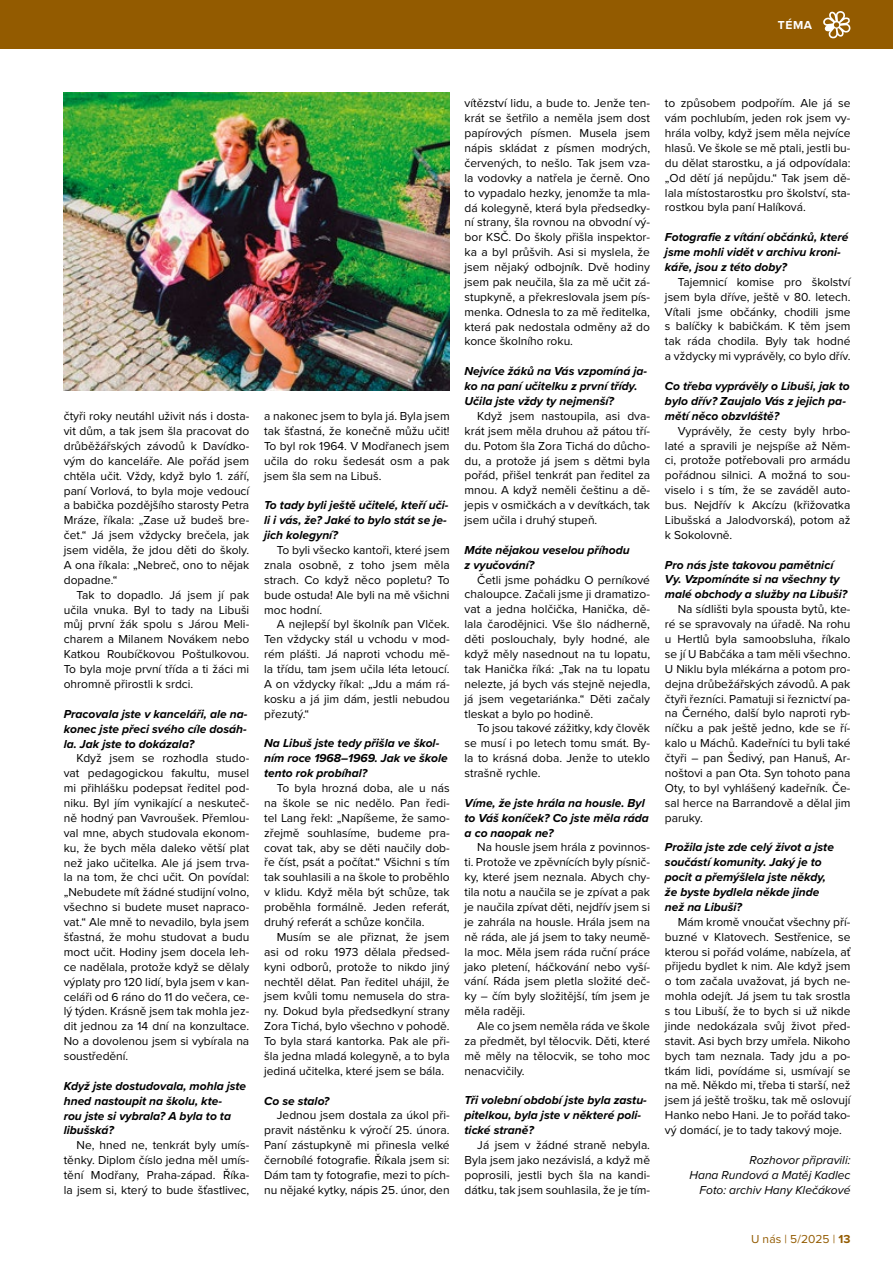
<style>
.page{position:relative;width:893px;height:1263px;background:#fff}
.page>*{position:absolute;margin:0;border:0;box-sizing:border-box;transform-origin:0 0}
.t1{font:12px/14.9px "Proxima Nova";color:#000;text-align:justify}
.t2{font:italic 700 12px/14.9px "Proxima Nova";color:#000}
.t3{font:italic 12px/14.9px "Proxima Nova";color:#000;text-align:right}
.t4{font:12px "Proxima Nova";color:#935b00}
.t5{font:700 12px "Proxima Nova";color:#fff}
.s1{font-weight:700}
</style>
<div class="page">
<div style="left:0;top:0;width:893px;height:48px;background:#935b00"></div>
<svg style="left:823px;top:11px;width:28px;height:27px"></svg>
<img style="left:64px;top:93px;width:386px;height:297px">
<p class="t5" style="left:778px;top:16px;width:36px">TÉMA</p>
<p class="t1" style="left:64px;top:408px;width:187px">čtyři roky neutáhl uživit nás i dosta&shy;vit dům, a tak jsem šla pracovat do drůběžářských závodů k Davídko&shy;vým do kanceláře. Ale pořád jsem chtěla učit. Vždy, když bylo 1. září, paní Vorlová, to byla moje vedoucí a babička pozdějšího starosty Petra Mráze, říkala: „Zase už budeš bre&shy;čet.“ Já jsem vždycky brečela, jak jsem viděla, že jdou děti do školy.<br>A ona říkala: „Nebreč, ono to nějak dopadne.“</p>
<p class="t1" style="left:64px;top:587px;width:187px;text-indent:13px">Tak to dopadlo. Já jsem jí pak učila vnuka. Byl to tady na Libuši můj první žák spolu s Járou Meli&shy;charem a Milanem Novákem nebo Katkou Roubíčkovou Poštulkovou.<br>To byla moje první třída a ti žáci mi ohromně přirostli k srdci.</p>
<p class="t2" style="left:64px;top:706px;width:185px;text-align:justify">Pracovala jste v kanceláři, ale na&shy;konec jste přeci svého cíle dosáh&shy;la. Jak jste to dokázala?</p>
<p class="t1" style="left:64px;top:750px;width:187px;text-indent:13px">Když jsem se rozhodla studo&shy;vat pedagogickou fakultu, musel mi přihlášku podepsat ředitel pod&shy;niku. Byl jím vynikající a neskuteč&shy;ně hodný pan Vavroušek. Přemlou&shy;val mne, abych studovala ekonom&shy;ku, že bych měla daleko větší plat než jako učitelka. Ale já jsem trva&shy;la na tom, že chci učit. On povídal: „Nebudete mít žádné studijní volno, všechno si budete muset napraco&shy;vat.“ Ale mně to nevadilo, byla jsem šťastná, že mohu studovat a budu moct učit. Hodiny jsem docela leh&shy;ce nadělala, protože když se dělaly výplaty pro 120 lidí, byla jsem v kan&shy;celáři od 6 ráno do 11 do večera, ce&shy;lý týden. Krásně jsem tak mohla jez&shy;dit jednou za 14 dní na konzultace.<br>No a dovolenou jsem si vybírala na soustředění.</p>
<p class="t2" style="left:64px;top:1078px;width:184px">Když jste dostudovala, mohla jste hned nastoupit na školu, kte-<br>rou jste si vybrala? A byla to ta libušská?</p>
<p class="t1" style="left:64px;top:1137px;width:187px;text-indent:13px">Ne, hned ne, tenkrát byly umís&shy;těnky. Diplom číslo jedna měl umís&shy;tění Modřany, Praha-západ. Říka&shy;la jsem si, který to bude šťastlivec,</p>
<p class="t1" style="left:264px;top:408px;width:187px">a nakonec jsem to byla já. Byla jsem tak šťastná, že konečně můžu učit!<br>To byl rok 1964. V Modřanech jsem učila do roku šedesát osm a pak jsem šla sem na Libuš.</p>
<p class="t2" style="left:264px;top:498px;width:186px">To tady byli ještě učitelé, kteří uči&shy;li i vás, že? Jaké to bylo stát se je&shy;jich kolegyní?</p>
<p class="t1" style="left:264px;top:542px;width:187px;text-indent:13px">To byli všecko kantoři, které jsem znala osobně, z toho jsem měla strach. Co když něco popletu? To bude ostuda! Ale byli na mě všichni moc hodní.</p>
<p class="t1" style="left:264px;top:616px;width:187px;text-indent:13px">A nejlepší byl školník pan Vlček.<br>Ten vždycky stál u vchodu v mod&shy;rém plášti. Já naproti vchodu mě&shy;la třídu, tam jsem učila léta letoucí.<br>A on vždycky říkal: „Jdu a mám rá&shy;kosku a já jim dám, jestli nebudou přezutý.“</p>
<p class="t2" style="left:264px;top:736px;width:185px">Na Libuš jste tedy přišla ve škol&shy;ním roce 1968–1969. Jak ve škole tento rok probíhal?</p>
<p class="t1" style="left:264px;top:780px;width:187px;text-indent:13px">To byla hrozná doba, ale u nás na škole se nic nedělo. Pan ředi&shy;tel Lang řekl: „Napíšeme, že samo&shy;zřejmě souhlasíme, budeme pra&shy;covat tak, aby se děti naučily dob&shy;ře číst, psát a počítat.“ Všichni s tím tak souhlasili a na škole to proběhlo v klidu. Když měla být schůze, tak proběhla formálně. Jeden referát, druhý referát a schůze končila.</p>
<p class="t1" style="left:264px;top:929px;width:187px;text-indent:13px">Musím se ale přiznat, že jsem asi od roku 1973 dělala předsed&shy;kyni odborů, protože to nikdo jiný nechtěl dělat. Pan ředitel uhájil, že jsem kvůli tomu nemusela do stra&shy;ny. Dokud byla předsedkyní strany Zora Tichá, bylo všechno v pohodě.<br>To byla stará kantorka. Pak ale při&shy;šla jedna mladá kolegyně, a to byla jediná učitelka, které jsem se bála.</p>
<p class="t2" style="left:264px;top:1093px;width:67px">Co se stalo?</p>
<p class="t1" style="left:264px;top:1107px;width:187px;text-indent:13px">Jednou jsem dostala za úkol při&shy;pravit nástěnku k výročí 25. února.<br>Paní zástupkyně mi přinesla velké černobílé fotografie. Říkala jsem si:<br>Dám tam ty fotografie, mezi to pích&shy;nu nějaké kytky, nápis 25. únor, den</p>
<p class="t1" style="left:465px;top:95px;width:187px">vítězství lidu, a bude to. Jenže ten&shy;krát se šetřilo a neměla jsem dost papírových písmen. Musela jsem nápis skládat z písmen modrých, červených, to nešlo. Tak jsem vza&shy;la vodovky a natřela je černě. Ono to vypadalo hezky, jenomže ta mla&shy;dá kolegyně, která byla předsedky&shy;ní strany, šla rovnou na obvodní vý&shy;bor KSČ. Do školy přišla inspektor&shy;ka a byl průšvih. Asi si myslela, že jsem nějaký odbojník. Dvě hodiny jsem pak neučila, šla za mě učit zá&shy;stupkyně, a překreslovala jsem pís&shy;menka. Odnesla to za mě ředitelka, která pak nedostala odměny až do konce školního roku.</p>
<p class="t2" style="left:465px;top:364px;width:184px">Nejvíce žáků na Vás vzpomíná ja&shy;ko na paní učitelku z první třídy.<br>Učila jste vždy ty nejmenší?</p>
<p class="t1" style="left:465px;top:408px;width:187px;text-indent:13px">Když jsem nastoupila, asi dva&shy;krát jsem měla druhou až pátou tří&shy;du. Potom šla Zora Tichá do důcho&shy;du, a protože já jsem s dětmi byla pořád, přišel tenkrát pan ředitel za mnou. A když neměli češtinu a dě&shy;jepis v osmičkách a v devítkách, tak jsem učila i druhý stupeň.</p>
<p class="t2" style="left:465px;top:542px;width:167px">Máte nějakou veselou příhodu z vyučování?</p>
<p class="t1" style="left:465px;top:572px;width:187px;text-indent:13px">Četli jsme pohádku O perníkové chaloupce. Začali jsme ji dramatizo&shy;vat a jedna holčička, Hanička, dě&shy;lala čarodějnici. Vše šlo nádherně, děti poslouchaly, byly hodné, ale když měly nasednout na tu lopatu, tak Hanička říká: „Tak na tu lopatu nelezte, já bych vás stejně nejedla, já jsem vegetariánka.“ Děti začaly tleskat a bylo po hodině.</p>
<p class="t1" style="left:465px;top:720px;width:187px;text-indent:13px">To jsou takové zážitky, kdy člověk se musí i po letech tomu smát. By&shy;la to krásná doba. Jenže to uteklo strašně rychle.</p>
<p class="t2" style="left:465px;top:795px;width:186px">Víme, že jste hrála na housle. Byl to Váš koníček? Co jste měla ráda a co naopak ne?</p>
<p class="t1" style="left:465px;top:839px;width:187px;text-indent:13px">Na housle jsem hrála z povinnos&shy;ti. Protože ve zpěvnících byly písnič&shy;ky, které jsem neznala. Abych chy&shy;tila notu a naučila se je zpívat a pak je naučila zpívat děti, nejdřív jsem si je zahrála na housle. Hrála jsem na ně ráda, ale já jsem to taky neumě&shy;la moc. Měla jsem ráda ruční práce jako pletení, háčkování nebo vyší&shy;vání. Ráda jsem pletla složité deč&shy;ky – čím byly složitější, tím jsem je měla raději.</p>
<p class="t1" style="left:465px;top:1018px;width:187px;text-indent:13px">Ale co jsem neměla ráda ve škole za předmět, byl tělocvik. Děti, které mě měly na tělocvik, se toho moc nenacvičily.</p>
<p class="t2" style="left:465px;top:1093px;width:184px">Tři volební období jste byla zastu&shy;pitelkou, byla jste v některé poli&shy;tické straně?</p>
<p class="t1" style="left:465px;top:1137px;width:187px;text-indent:13px">Já jsem v žádné straně nebyla.<br>Byla jsem jako nezávislá, a když mě poprosili, jestli bych šla na kandi&shy;dátku, tak jsem souhlasila, že je tím-</p>
<p class="t1" style="left:665px;top:95px;width:187px">to způsobem podpořím. Ale já se vám pochlubím, jeden rok jsem vy&shy;hrála volby, když jsem měla nejvíce hlasů. Ve škole se mě ptali, jestli bu&shy;du dělat starostku, a já odpovídala: „Od dětí já nepůjdu.“ Tak jsem dě&shy;lala místostarostku pro školství, sta&shy;rostkou byla paní Halíková.</p>
<p class="t2" style="left:665px;top:229px;width:185px">Fotografie z vítání občánků, které jsme mohli vidět v archivu kroni&shy;káře, jsou z této doby?</p>
<p class="t1" style="left:665px;top:274px;width:187px;text-indent:13px">Tajemnicí komise pro školství jsem byla dříve, ještě v 80. letech.<br>Vítali jsme občánky, chodili jsme s balíčky k babičkám. K těm jsem tak ráda chodila. Byly tak hodné a vždycky mi vyprávěly, co bylo dřív.</p>
<p class="t2" style="left:665px;top:378px;width:186px">Co třeba vyprávěly o Libuši, jak to bylo dřív? Zaujalo Vás z jejich pa&shy;mětí něco obzvláště?</p>
<p class="t1" style="left:665px;top:423px;width:187px;text-indent:13px">Vyprávěly, že cesty byly hrbo&shy;laté a spravili je nejspíše až Něm&shy;ci, protože potřebovali pro armádu pořádnou silnici. A možná to sou&shy;viselo i s tím, že se zaváděl auto&shy;bus. Nejdřív k Akcízu (křižovatka Libušská a Jalodvorská), potom až k Sokolovně.</p>
<p class="t2" style="left:665px;top:557px;width:184px">Pro nás jste takovou pamětnicí<br>Vy. Vzpomínáte si na všechny ty malé obchody a služby na Libuši?</p>
<p class="t1" style="left:665px;top:601px;width:187px;text-indent:13px">Na sídlišti byla spousta bytů, kte&shy;ré se spravovaly na úřadě. Na rohu u Hertlů byla samoobsluha, říkalo se jí U Babčáka a tam měli všechno.<br>U Niklu byla mlékárna a potom pro&shy;dejna drůbežářských závodů. A pak čtyři řezníci. Pamatuji si řeznictví pa&shy;na Černého, další bylo naproti ryb&shy;níčku a pak ještě jedno, kde se ří&shy;kalo u Máchů. Kadeřníci tu byli také čtyři – pan Šedivý, pan Hanuš, Ar&shy;noštovi a pan Ota. Syn tohoto pana Oty, to byl vyhlášený kadeřník. Če&shy;sal herce na Barrandově a dělal jim paruky.</p>
<p class="t2" style="left:665px;top:840px;width:171px">Prožila jste zde celý život a jste součástí komunity. Jaký je to pocit a přemýšlela jste někdy, že byste bydlela někde jinde než na Libuši?</p>
<p class="t1" style="left:665px;top:914px;width:187px;text-indent:13px">Mám kromě vnoučat všechny pří&shy;buzné v Klatovech. Sestřenice, se kterou si pořád voláme, nabízela, ať přijedu bydlet k nim. Ale když jsem o tom začala uvažovat, já bych ne&shy;mohla odejít. Já jsem tu tak srostla s tou Libuší, že to bych si už nikde jinde nedokázala svůj život před&shy;stavit. Asi bych brzy umřela. Nikoho bych tam neznala. Tady jdu a po&shy;tkám lidi, povídáme si, usmívají se na mě. Někdo mi, třeba ti starší, než jsem já ještě trošku, tak mě oslovují Hanko nebo Hani. Je to pořád tako&shy;vý domácí, je to tady takový moje.</p>
<p class="t3" style="left:690px;top:1152px;width:162px">Rozhovor připravili:<br>Hana Rundová a Matěj Kadlec<br>Foto: archiv Hany Klečákové</p>
<p class="t4" style="left:751px;top:1230px;width:101px">U nás | 5/2025 | <span class="s1">13</span></p>
</div>
